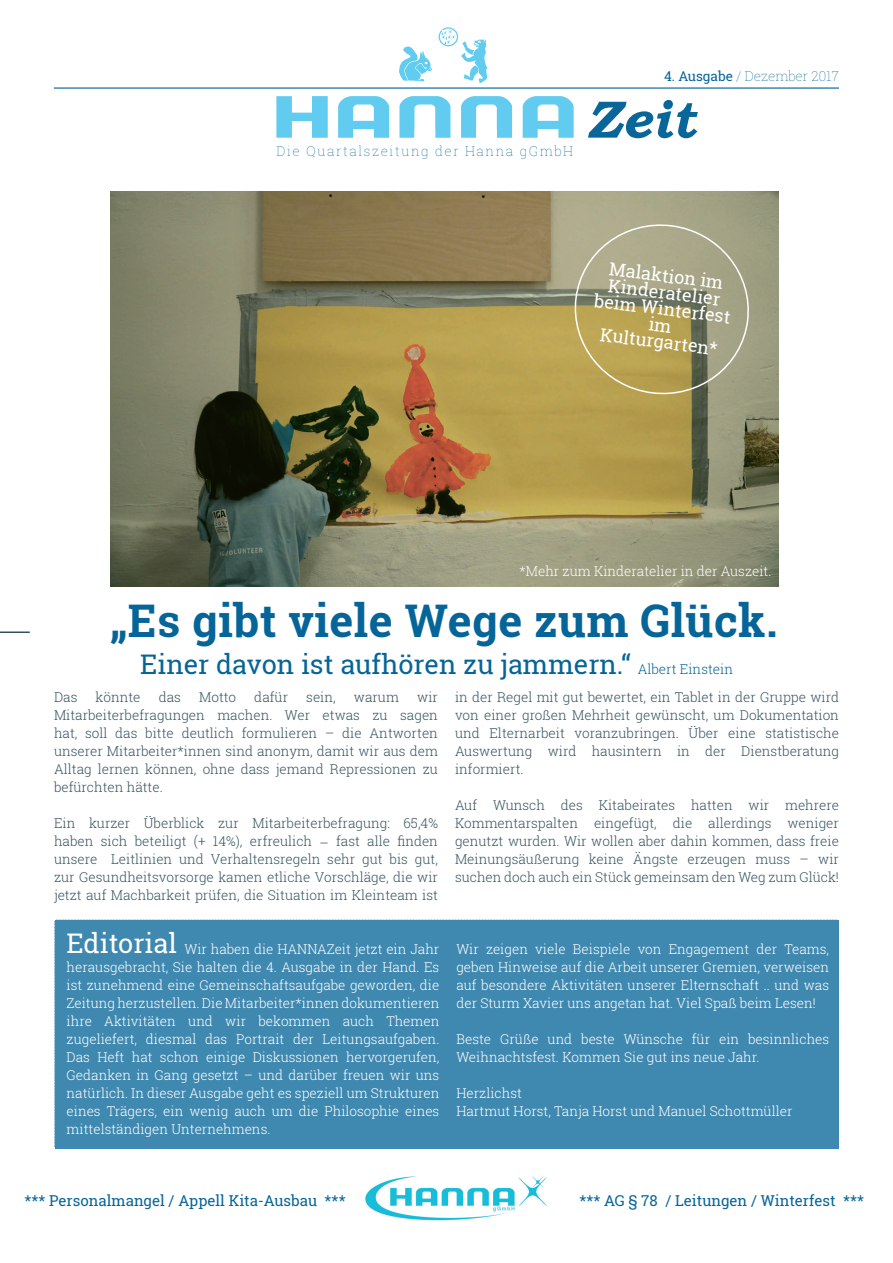
<style>
.page{position:relative;width:893px;height:1263px;background:#fff}
.page>*{position:absolute;margin:0;border:0;box-sizing:border-box;transform-origin:0 0}
.t1{font:italic 700 52.65px "Bookman Old Style";color:#086699}
.t2{font:700 45px "Roboto Slab";letter-spacing:.01em;color:#066598}
.t3{font:27px "Roboto Slab";color:#066598}
.t4{font:18px/16.5px "Roboto Slab";color:#fff;text-align:center}
.t5{font:15px "Roboto Slab";color:#066598}
.t6{font:300 13.5px/18px "Roboto Slab";color:#37535f;text-align:justify}
.t7{font:300 13.5px/18px "Roboto Slab";color:#fff;text-align:justify}
.t8{font:100 13.5px "Roboto Slab";letter-spacing:.115em;color:#086699}
.t9{font:100 13.5px "Roboto Slab";color:#066598}
.s1{font-weight:400}
.s2{font-weight:300;font-size:13.5px}
.s3{font-weight:400;font-size:27px}
</style>
<div class="page">
<div style="left:55px;top:920px;width:783px;height:228px;background:#3f88af"></div>
<svg style="left:399px;top:46px;width:33px;height:35px"></svg>
<div style="left:439px;top:27px;width:19px;height:19px;border:1px solid #61ccef;border-radius:50%"></div>
<svg style="left:441px;top:30px;width:46px;height:53px"></svg>
<hr style="left:54px;top:87px;width:785px;height:2px;background:#066598">
<svg style="left:276px;top:96px;width:52px;height:42px"></svg>
<svg style="left:338px;top:96px;width:51px;height:42px"></svg>
<svg style="left:523px;top:96px;width:51px;height:42px"></svg>
<svg style="left:399px;top:96px;width:51px;height:42px"></svg>
<svg style="left:461px;top:96px;width:51px;height:42px"></svg>
<hr style="left:0;top:631px;width:30px;height:2px;background:#36505d">
<img style="left:365px;top:1176px;width:182px;height:45px">
<img style="left:111px;top:191px;width:667px;height:395px">
<svg style="left:569px;top:218px;width:186px;height:181px"></svg>
<p class="t8" style="left:276px;top:142px;width:298px">Die Quartalszeitung der Hanna gGmbH</p>
<p class="t9" style="left:664px;top:67px;width:176px"><span class="s1">4. Ausgabe</span> / Dezember 2017</p>
<h1 class="t1" style="left:586px;top:88px;width:110px">Zeit</h1>
<h3 class="t4" style="left:599px;top:259px;width:139px;rotate:7deg">Malaktion im<br>Kinderatelier beim Winterfest im<br>Kulturgarten*</h3>
<p class="t7" style="left:520px;top:561px;width:253px">*Mehr zum Kinderatelier in der Auszeit.</p>
<h2 class="t2" style="left:109px;top:590px;width:670px">„Es gibt viele Wege zum Glück.</h2>
<h3 class="t3" style="left:140px;top:646px;width:594px">Einer davon ist aufhören zu jammern.“ <span class="s2">Albert Einstein</span></h3>
<p class="t6" style="left:54px;top:688px;width:25px">Das</p>
<p class="t6" style="left:96px;top:688px;width:46px">könnte</p>
<p class="t6" style="left:159px;top:688px;width:24px">das</p>
<p class="t6" style="left:199px;top:688px;width:38px">Motto</p>
<p class="t6" style="left:254px;top:688px;width:35px">dafür</p>
<p class="t6" style="left:306px;top:688px;width:31px">sein,</p>
<p class="t6" style="left:354px;top:688px;width:47px">warum</p>
<p class="t6" style="left:54px;top:688px;width:385px;text-indent:363px">wir Mitarbeiterbefragungen machen. Wer etwas zu sagen hat, soll das bitte deutlich formulieren – die Antworten unserer Mitarbeiter*innen sind anonym, damit wir aus dem Alltag lernen können, ohne dass jemand Repressionen zu befürchten hätte.</p>
<p class="t6" style="left:54px;top:814px;width:385px">Ein kurzer Überblick zur Mitarbeiterbefragung: 65,4% haben sich beteiligt (+ 14%), erfreulich – fast alle finden unsere Leitlinien und Verhaltensregeln sehr gut bis gut, zur Gesundheitsvorsorge kamen etliche Vorschläge, die wir jetzt auf Machbarkeit prüfen, die Situation im Kleinteam ist</p>
<p class="t6" style="left:455px;top:688px;width:385px">in der Regel mit gut bewertet, ein Tablet in der Gruppe wird von einer großen Mehrheit gewünscht, um Dokumentation und Elternarbeit voranzubringen. Über eine statistische Auswertung wird hausintern in der Dienstberatung informiert.</p>
<p class="t6" style="left:455px;top:796px;width:385px">Auf Wunsch des Kitabeirates hatten wir mehrere Kommentarspalten eingefügt, die allerdings weniger genutzt wurden. Wir wollen aber dahin kommen, dass freie Meinungsäußerung keine Ängste erzeugen muss – wir suchen doch auch ein Stück gemeinsam den Weg zum Glück!</p>
<p class="t7" style="left:67px;top:940px;width:374px"><span class="s3">Editorial</span> Wir haben die HANNAZeit jetzt ein Jahr herausgebracht, Sie halten die 4. Ausgabe in der Hand. Es ist zunehmend eine Gemeinschaftsaufgabe geworden, die Zeitung herzustellen. Die Mitarbeiter*innen dokumentieren ihre Aktivitäten und wir bekommen auch Themen zugeliefert, diesmal das Portrait der Leitungsaufgaben.<br>Das Heft hat schon einige Diskussionen hervorgerufen, Gedanken in Gang gesetzt – und darüber freuen wir uns natürlich. In dieser Ausgabe geht es speziell um Strukturen eines Trägers, ein wenig auch um die Philosophie eines mittelständigen Unternehmens.</p>
<p class="t7" style="left:456px;top:940px;width:374px">Wir zeigen viele Beispiele von Engagement der Teams, geben Hinweise auf die Arbeit unserer Gremien, verweisen auf besondere Aktivitäten unserer Elternschaft .. und was der Sturm Xavier uns angetan hat. Viel Spaß beim Lesen!</p>
<p class="t7" style="left:456px;top:1030px;width:374px">Beste Grüße und beste Wünsche für ein besinnliches<br>Weihnachtsfest. Kommen Sie gut ins neue Jahr.</p>
<p class="t7" style="left:456px;top:1084px;width:338px">Herzlichst<br>Hartmut Horst, Tanja Horst und Manuel Schottmüller</p>
<p class="t5" style="left:24px;top:1190px;width:323px">*** Personalmangel / Appell Kita-Ausbau ***</p>
<p class="t5" style="left:579px;top:1190px;width:286px">*** AG § 78 / Leitungen / Winterfest ***</p>
</div>
